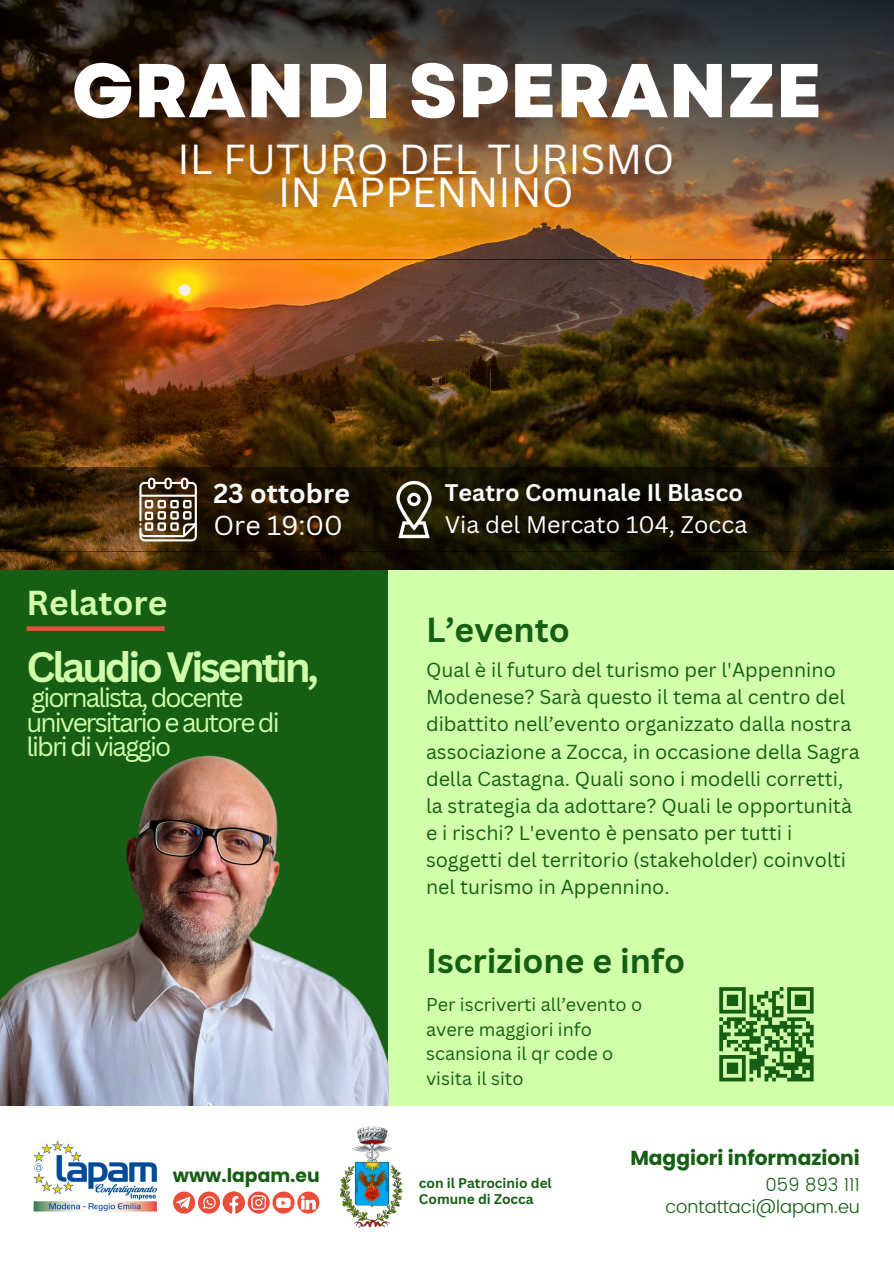
<style>
.page{position:relative;width:894px;height:1264px;background:#fff}
.page>*{position:absolute;margin:0;border:0;box-sizing:border-box;transform-origin:0 0}
.t1{font:800 76.05px "Garet";color:#fff}
.t2{font:700 41.25px "Canva Sans";letter-spacing:-.075em;color:#d2ffaa}
.t3{font:40.8px/33px "Canva Sans";color:#fff;text-align:center}
.t4{font:700 33.6px "Canva Sans";color:#155e14}
.t5{font:700 33.6px "Canva Sans";color:#d2ffaa}
.t6{font:700 26.7px/31.3px "Canva Sans";color:#fff}
.t7{font:26.1px/24.3px "Canva Sans";letter-spacing:-.075em;color:#d2ffaa}
.t8{font:700 23.25px/32.7px "Canva Sans";color:#fff}
.t9{font:700 20.25px "Poppins";color:#155e14}
.t10{font:19.65px/27px "Canva Sans";color:#155e14}
.t11{font:700 18.75px "Poppins";color:#155e14}
.t12{font:18px/24.8px "Canva Sans";color:#155e14}
.t13{font:300 18px "Poppins";color:#155e14}
.t14{font:700 13.65px/15.8px "Canva Sans";color:#155e14}
.s1{font-weight:400}
</style>
<div class="page">
<div style="left:0;top:569px;width:893px;height:536px;background:#d2ffaa"></div>
<div style="left:0;top:569px;width:388px;height:536px;background:#155e14"></div>
<div style="left:27px;top:626px;width:138px;height:5px;background:#e84e38"></div>
<img style="left:34px;top:1140px;width:122px;height:72px">
<svg style="left:173px;top:1191px;width:146px;height:22px"></svg>
<img style="left:0;top:755px;width:388px;height:350px">
<img style="left:339px;top:1126px;width:64px;height:101px">
<img style="left:0;top:259px;width:893px;height:310px">
<svg style="left:0;top:467px;width:893px;height:84px"></svg>
<svg style="left:139px;top:477px;width:58px;height:64px"></svg>
<svg style="left:396px;top:481px;width:35px;height:57px"></svg>
<svg style="left:719px;top:987px;width:94px;height:94px"></svg>
<hr style="left:787px;top:1077px;width:26px;height:4px;background:#155e14">
<img style="left:0;top:0;width:893px;height:259px">
<h4 class="t1" style="left:72px;top:36px;width:751px">GRANDI SPERANZE</h4>
<h3 class="t3" style="left:178px;top:142px;width:498px">IL FUTURO DEL TURISMO<br>IN APPENNINO</h3>
<p class="t5" style="left:27px;top:579px;width:142px">Relatore</p>
<h4 class="t6" style="left:213px;top:477px;width:138px">23 ottobre<br><span class="s1">Ore 19:00</span></h4>
<p class="t8" style="left:444px;top:475px;width:304px">Teatro Comunale Il Blasco<br><span class="s1">Via del Mercato 104, Zocca</span></p>
<p class="t4" style="left:426px;top:605px;width:145px">L’evento</p>
<h5 class="t2" style="left:27px;top:638px;width:294px">Claudio Visentin,</h5>
<h5 class="t7" style="left:27px;top:685px;width:254px">giornalista, docente universitario e autore di libri di viaggio</h5>
<p class="t11" style="left:173px;top:1162px;width:148px">www.lapam.eu</p>
<h3 class="t10" style="left:426px;top:656px;width:435px">Qual è il futuro del turismo per l'Appennino Modenese? Sarà questo il tema al centro del dibattito nell’evento organizzato dalla nostra associazione a Zocca, in occasione della Sagra della Castagna. Quali sono i modelli corretti, la strategia da adottare? Quali le opportunità e i rischi? L'evento è pensato per tutti i soggetti del territorio (stakeholder) coinvolti nel turismo in Appennino.</h3>
<h3 class="t4" style="left:426px;top:937px;width:261px">Iscrizione e info</h3>
<p class="t12" style="left:426px;top:991px;width:217px">Per iscriverti all’evento o avere maggiori info scansiona il qr code o visita il sito</p>
<p class="t14" style="left:419px;top:1174px;width:134px">con il Patrocinio del<br>Comune di Zocca</p>
<p class="t9" style="left:630px;top:1143px;width:231px">Maggiori informazioni</p>
<p class="t13" style="left:765px;top:1174px;width:96px">059 893 111</p>
<h6 class="t13" style="left:665px;top:1195px;width:196px">contattaci@lapam.eu</h6>
</div>
